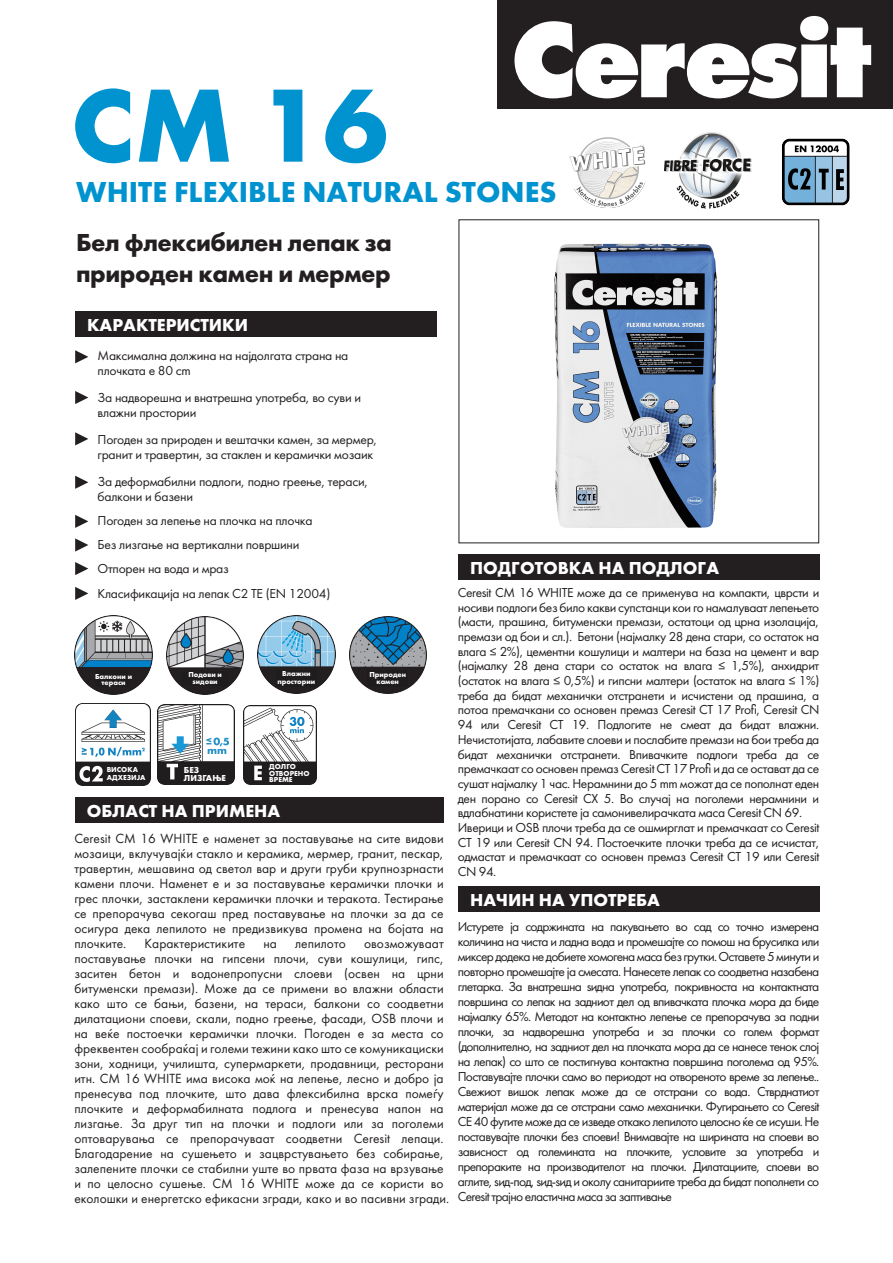
<style>
.page{position:relative;width:893px;height:1263px;background:#fff}
.page>*{position:absolute;margin:0;border:0;box-sizing:border-box;transform-origin:0 0}
.t1{font:700 108px "Futura PT";color:#0093d0}
.t2{font:700 30px "Futura PT";color:#0093d0}
.t3{font:700 25.5px/30.6px "Futura PT";letter-spacing:-.02em;color:#231f20}
.t4{font:700 18px "Futura PT";color:#fff}
.t5{font:13.8px/15px "Futura PT";color:#231f20;text-align:justify}
.t6{font:13.5px/15px "Futura PT";letter-spacing:-.03em;color:#231f20}
.t7{font:700 9px/7.5px "Futura PT";color:#fff}
.t8{font:700 7.5px/7.5px "Futura PT";color:#fff;text-align:center}
</style>
<div class="page">
<div style="left:458px;top:554px;width:362px;height:26px;background:#231f20"></div>
<div style="left:75px;top:311px;width:362px;height:26px;background:#231f20"></div>
<div style="left:497px;top:0;width:396px;height:109px;background:#231f20"></div>
<svg style="left:514px;top:16px;width:357px;height:82px"></svg>
<div style="left:75px;top:797px;width:368px;height:26px;background:#231f20"></div>
<svg style="left:75px;top:350px;width:13px;height:13px"></svg>
<svg style="left:75px;top:391px;width:13px;height:13px"></svg>
<svg style="left:75px;top:432px;width:13px;height:13px"></svg>
<svg style="left:75px;top:476px;width:13px;height:13px"></svg>
<svg style="left:75px;top:515px;width:13px;height:13px"></svg>
<svg style="left:75px;top:562px;width:13px;height:13px"></svg>
<svg style="left:75px;top:587px;width:13px;height:13px"></svg>
<svg style="left:75px;top:538px;width:13px;height:13px"></svg>
<div style="left:458px;top:886px;width:362px;height:26px;background:#231f20"></div>
<img style="left:554px;top:244px;width:163px;height:284px">
<img style="left:548px;top:137px;width:102px;height:84px">
<img style="left:650px;top:132px;width:117px;height:89px">
<img style="left:74px;top:615px;width:79px;height:79px">
<img style="left:167px;top:617px;width:77px;height:77px">
<img style="left:349px;top:616px;width:78px;height:77px">
<img style="left:258px;top:616px;width:77px;height:77px">
<img style="left:782px;top:138px;width:68px;height:68px">
<img style="left:75px;top:704px;width:75px;height:82px">
<img style="left:157px;top:705px;width:78px;height:80px">
<img style="left:244px;top:705px;width:72px;height:79px">
<div style="left:96px;top:670px;width:34px;height:16px;background:#1f1c1d"></div>
<div style="left:276px;top:670px;width:40px;height:17px;background:#1f1c1d"></div>
<div style="left:368px;top:670px;width:40px;height:17px;background:#1f1c1d"></div>
<div style="left:181px;top:670px;width:48px;height:15px;background:#1f1c1d"></div>
<div style="left:105px;top:765px;width:42px;height:17px;background:#201d1e"></div>
<div style="left:181px;top:763px;width:47px;height:19px;background:#201d1e"></div>
<div style="left:265px;top:762px;width:47px;height:20px;background:#201d1e"></div>
<h1 class="t1" style="left:71px;top:56px;width:319px">CM 16</h1>
<h2 class="t2" style="left:76px;top:172px;width:482px">WHITE FLEXIBLE NATURAL STONES</h2>
<h3 class="t3" style="left:76px;top:227px;width:317px">Бел флексибилен лепак за природен камен и мермер</h3>
<h3 class="t4" style="left:87px;top:313px;width:162px">КАРАКТЕРИСТИКИ</h3>
<p class="t6" style="left:98px;top:348px;width:252px">Максимална должина на најдолгата страна на плочката е 80 cm</p>
<p class="t6" style="left:98px;top:390px;width:265px">За надворешна и внатрешна употреба, во суви и влажни простории</p>
<p class="t6" style="left:98px;top:432px;width:281px">Погоден за природен и вештачки камен, за мермер, гранит и травертин, за стаклен и керамички мозаик</p>
<p class="t6" style="left:98px;top:474px;width:272px">За деформабилни подлоги, подно греење, тераси, балкони и базени</p>
<p class="t6" style="left:98px;top:509px;width:234px;line-height:24px">Погоден за лепење на плочка на плочка Без лизгање на вертикални површини Отпорен на вода и мраз<br>Класификација на лепак C2 TE (EN 12004)</p>
<p class="t8" style="left:95px;top:673px;width:39px;line-height:6px">Балкони и тераси</p>
<p class="t8" style="left:277px;top:670px;width:39px">Влажни простории</p>
<p class="t8" style="left:369px;top:670px;width:38px">Природен камен</p>
<p class="t8" style="left:188px;top:670px;width:35px">Подови и ѕидови</p>
<p class="t8" style="left:107px;top:766px;width:40px;text-align:left">ВИСОКА<br>АДХЕЗИЈА</p>
<p class="t7" style="left:184px;top:766px;width:44px">БЕЗ<br>ЛИЗГАЊЕ</p>
<p class="t8" style="left:269px;top:763px;width:42px;line-height:6.8px;text-align:left">ДОЛГО<br>ОТВОРЕНО<br>ВРЕМЕ</p>
<h3 class="t4" style="left:87px;top:799px;width:195px">ОБЛАСТ НА ПРИМЕНА</h3>
<p class="t5" style="left:74px;top:830px;width:371px">Ceresit CM 16 WHITE е наменет за поставување на сите видови мозаици, вклучувајќи стакло и керамика, мермер, гранит, пескар, травертин, мешавина од светол вар и други груби крупнозрнасти камени плочи. Наменет е и за поставување керамички плочки и грес плочки, застаклени керамички плочки и теракота. Тестирање се препорачува секогаш пред поставување на плочки за да се осигура дека лепилото не предизвикува промена на бојата на плочките.</p>
<p class="t5" style="left:145px;top:935px;width:102px">Карактеристиките</p>
<p class="t5" style="left:263px;top:935px;width:15px">на</p>
<p class="t5" style="left:295px;top:935px;width:52px">лепилото</p>
<p class="t5" style="left:74px;top:935px;width:376px;text-align:left;text-indent:290px">овозможуваат поставување плочки на гипсени плочи, суви кошулици, гипс, заситен бетон и водонепропусни слоеви (освен на црни битуменски премази). Може да се примени во влажни области како што се бањи, базени, на тераси, балкони со соодветни дилатациони споеви, скали, подно греење, фасади, OSB плочи и на веќе постоечки керамички плочки. Погоден е за места со фреквентен сообраќај и големи тежини како што се комуникациски зони, ходници, училишта, супермаркети, продавници, ресторани итн. CM 16 WHITE има висока моќ на лепење, лесно и добро ја пренесува под плочките, што дава флексибилна врска помеѓу плочките и деформабилната подлога и пренесува напон на лизгање. За друг тип на плочки и подлоги или за поголеми оптоварувања се препорачуваат соодветни Ceresit лепаци.<br>Благодарение на сушењето и зацврстувањето без собирање, залепените плочки се стабилни уште во првата фаза на врзување и по целосно сушење. CM 16 WHITE може да се користи во еколошки и енергетско ефикасни згради, како и во пасивни згради.</p>
<h3 class="t4" style="left:470px;top:556px;width:251px">ПОДГОТОВКА НА ПОДЛОГА</h3>
<p class="t6" style="left:458px;top:585px;width:363px">Ceresit CM 16 WHITE може да се применува на компакти, цврсти и носиви подлоги без било какви супстанци кои го намалуваат лепењето (масти, прашина, битуменски премази, остатоци од црна изолација, премази од бои и сл.). Бетони (најмалку 28 дена стари, со остаток на влага ≤ 2%), цементни кошулици и малтери на база на цемент и вар (најмалку 28 дена стари со остаток на влага ≤ 1,5%), анхидрит (остаток на влага ≤ 0,5%) и гипсни малтери (остаток на влага ≤ 1%) треба да бидат механички отстранети и исчистени од прашина, а потоа премачкани со основен премаз Ceresit CT 17 Profi, Ceresit CN 94 или Ceresit CT 19. Подлогите не смеат да бидат влажни.<br>Нечистотијата, лабавите слоеви и послабите премази на бои треба да бидат механички отстранети. Впивачките подлоги треба да се премачкаат со основен премаз Ceresit CT 17 Profi и да се остават да се сушат најмалку 1 час. Нерамнини до 5 mm можат да се пополнат еден ден порано со Ceresit CX 5. Во случај на поголеми нерамнини и вдлабнатини користете ја самонивелирачката маса Ceresit CN 69.<br>Иверици и OSB плочи треба да се ошмирглат и премачкаат со Ceresit CT 19 или Ceresit CN 94. Постоечките плочки треба да се исчистат, одмастат и премачкаат со основен премаз Ceresit CT 19 или Ceresit CN 94.</p>
<h3 class="t4" style="left:470px;top:888px;width:191px">НАЧИН НА УПОТРЕБА</h3>
<p class="t6" style="left:458px;top:919px;width:363px;text-align:justify">Истурете ја содржината на пакувањето во сад со точно измерена количина на чиста и ладна вода и промешајте со помош на брусилка или миксер додека не добиете хомогена маса без грутки. Оставете 5 минути и повторно промешајте ја смесата. Нанесете лепак со соодветна назабена глетарка. За внатрешна ѕидна употреба, покривноста на контактната површина со лепак на задниот дел од впивачката плочка мора да биде најмалку 65%. Методот на контактно лепење се препорачува за подни плочки, за надворешна употреба и за плочки со голем формат (дополнително, на задниот дел на плочката мора да се нанесе тенок слој на лепак) со што се постигнува контактна површина поголема од 95%.<br>Поставувајте плочки само во периодот на отвореното време за лепење..<br>Свежиот вишок лепак може да се отстрани со вода. Стврднатиот материјал може да се отстрани само механички. Фугирањето со Ceresit CE 40 фугите може да се изведе откако лепилото целосно ќе се исуши. Не поставувајте плочки без споеви! Внимавајте на ширината на споеви во зависност од големината на плочките, условите за употреба и препораките на производителот на плочки. Дилатациите, споеви во аглите, ѕид-под, ѕид-ѕид и околу санитариите треба да бидат пополнети со Ceresit трајно еластична маса за заптивање</p>
</div>
